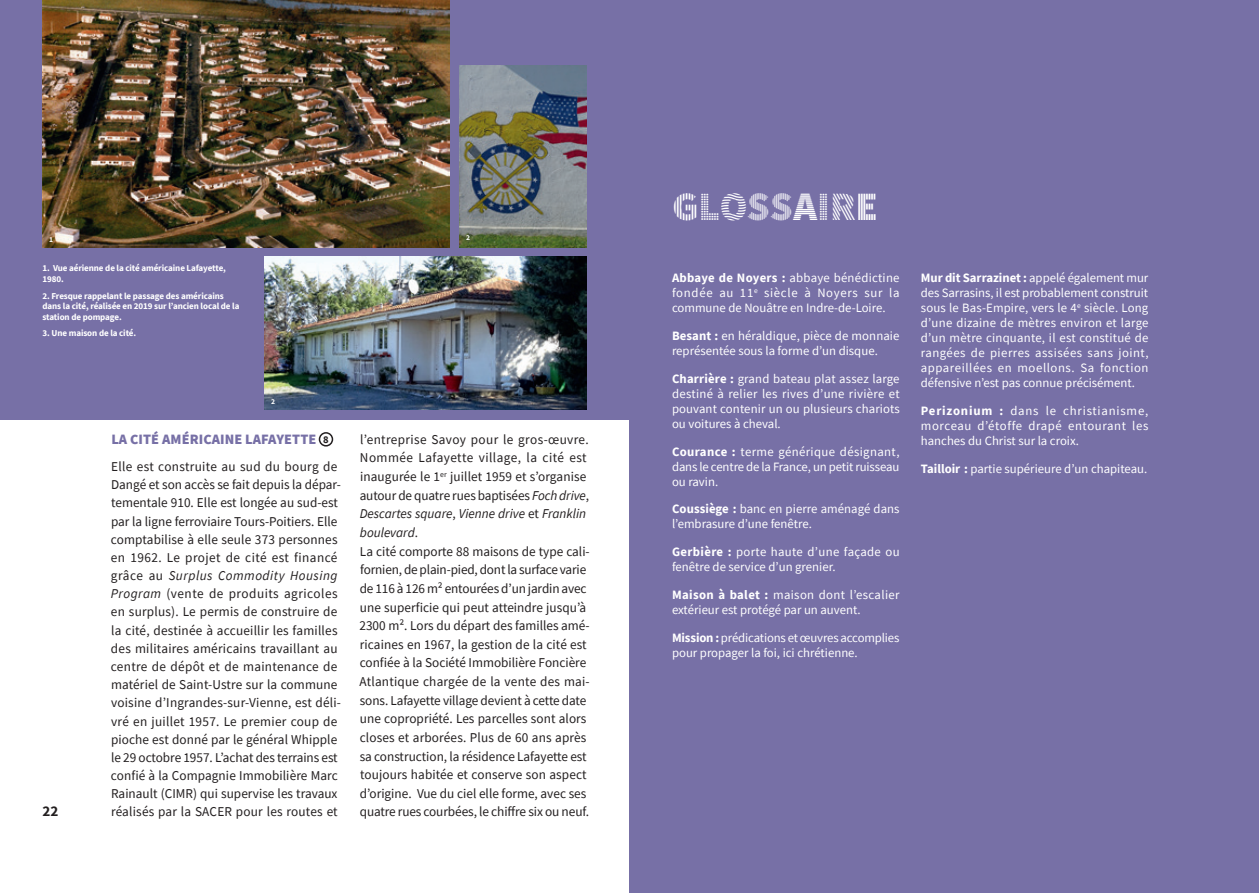
<style>
.page{position:relative;width:1259px;height:893px;background:#fff}
.page>*{position:absolute;margin:0;border:0;box-sizing:border-box;transform-origin:0 0}
.t1{font:900 40.5px "Source Sans Pro DISPLAYV2";color:#fff}
.t2{font:700 15px "Source Sans Pro";color:#231f20}
.t3{font:900 14.25px "Source Sans Pro";letter-spacing:.005em;color:#7770a6}
.t4{font:13.5px/18.6px "Source Sans Pro";letter-spacing:.005em;color:#231f20}
.t5{font:12.75px/15px "Source Sans Pro";color:#fff;text-align:justify}
.t6{font:700 10.5px "Source Sans Pro";color:#231f20}
.t7{font:700 9px/10.5px "Source Sans Pro";letter-spacing:-.01em;color:#fff}
.t8{font:700 7.5px "Source Sans Pro";color:#fff}
.s1{font-style:italic}
.s2{font-weight:700}
</style>
<div class="page">
<hr style="left:628px;top:0;width:1px;height:893px;background:#7770a6">
<div style="left:0;top:0;width:629px;height:420px;background:#7770a6"></div>
<img style="left:43px;top:0;width:407px;height:247px">
<div style="left:319px;top:432px;width:14px;height:15px;border:2px solid #231f20;border-radius:50%"></div>
<img style="left:265px;top:256px;width:322px;height:153px">
<img style="left:459px;top:66px;width:128px;height:181px">
<div style="left:629px;top:0;width:630px;height:893px;background:#7770a6"></div>
<p class="t8" style="left:49px;top:234px;width:5px">1</p>
<p class="t7" style="left:43px;top:263px;width:185px">1. Vue aérienne de la cité américaine Lafayette,<br>1980.</p>
<p class="t7" style="left:43px;top:290px;width:198px">2. Fresque rappelant le passage des américains dans la cité, réalisée en 2019 sur l’ancien local de la station de pompage.</p>
<p class="t7" style="left:43px;top:328px;width:95px">3. Une maison de la cité.</p>
<p class="t8" style="left:466px;top:233px;width:5px">2</p>
<p class="t2" style="left:43px;top:801px;width:17px">22</p>
<p class="t8" style="left:271px;top:396px;width:5px">2</p>
<p class="t3" style="left:111px;top:430px;width:206px">LA CITÉ AMÉRICAINE LAFAYETTE</p>
<p class="t4" style="left:111px;top:457px;width:232px;line-height:18.1px">Elle est construite au sud du bourg de Dangé et son accès se fait depuis la dépar&shy;tementale 910. Elle est longée au sud-est par la ligne ferroviaire Tours-Poitiers. Elle comptabilise à elle seule 373 personnes en 1962. Le projet de cité est financé grâce au <span class="s1">Surplus Commodity Housing Program</span> (vente de produits agricoles en surplus). Le permis de construire de la cité, destinée à accueillir les familles des militaires américains travaillant au centre de dépôt et de maintenance de matériel de Saint-Ustre sur la commune voisine d’Ingrandes-sur-Vienne, est déli&shy;vré en juillet 1957. Le premier coup de pioche est donné par le général Whipple le 29 octobre 1957. L’achat des terrains est confié à la Compagnie Immobilière Marc Rainault (CIMR) qui supervise les travaux réalisés par la SACER pour les routes et</p>
<p class="t6" style="left:323px;top:432px;width:7px">8</p>
<p class="t4" style="left:359px;top:430px;width:232px">l’entreprise Savoy pour le gros-œuvre.<br>Nommée Lafayette village, la cité est inaugurée le 1<sup>er</sup> juillet 1959 et s’organise autour de quatre rues baptisées <span class="s1">Foch drive</span>, <span class="s1">Descartes square</span>, <span class="s1">Vienne drive</span> et <span class="s1">Franklin boulevard</span>.<br>La cité comporte 88 maisons de type cali&shy;fornien, de plain-pied, dont la surface varie de 116 à 126 m² entourées d’un jardin avec une superficie qui peut atteindre jusqu’à 2300 m². Lors du départ des familles amé&shy;ricaines en 1967, la gestion de la cité est confiée à la Société Immobilière Foncière Atlantique chargée de la vente des mai&shy;sons. Lafayette village devient à cette date une copropriété. Les parcelles sont alors closes et arborées. Plus de 60 ans après sa construction, la résidence Lafayette est toujours habitée et conserve son aspect d’origine. Vue du ciel elle forme, avec ses quatre rues courbées, le chiffre six ou neuf.</p>
<h1 class="t1" style="left:672px;top:185px;width:208px">GLOSSAIRE</h1>
<p class="t5" style="left:672px;top:271px;width:229px"><span class="s2">Abbaye de Noyers :</span> abbaye bénédictine fondée au 11<sup>e</sup> siècle à Noyers sur la commune de Nouâtre en Indre-de-Loire.</p>
<p class="t5" style="left:672px;top:328px;width:229px"><span class="s2">Besant :</span> en héraldique, pièce de monnaie représentée sous la forme d’un disque.</p>
<p class="t5" style="left:672px;top:371px;width:229px"><span class="s2">Charrière :</span> grand bateau plat assez large destiné à relier les rives d’une rivière et pouvant contenir un ou plusieurs chariots ou voitures à cheval.</p>
<p class="t5" style="left:672px;top:444px;width:229px"><span class="s2">Courance :</span> terme générique désignant, dans le centre de la France, un petit ruisseau ou ravin.</p>
<p class="t5" style="left:672px;top:502px;width:229px"><span class="s2">Coussiège :</span> banc en pierre aménagé dans l’embrasure d’une fenêtre.</p>
<p class="t5" style="left:672px;top:544px;width:229px"><span class="s2">Gerbière :</span> porte haute d’une façade ou fenêtre de service d’un grenier.</p>
<p class="t5" style="left:672px;top:587px;width:229px"><span class="s2">Maison à balet :</span> maison dont l’escalier extérieur est protégé par un auvent.</p>
<p class="t5" style="left:672px;top:630px;width:229px"><span class="s2">Mission:</span> prédications et œuvres accomplies pour propager la foi, ici chrétienne.</p>
<p class="t5" style="left:921px;top:270px;width:229px"><span class="s2">Mur dit Sarrazinet :</span> appelé également mur des Sarrasins, il est probablement construit sous le Bas-Empire, vers le 4<sup>e</sup> siècle. Long d’une dizaine de mètres environ et large d’un mètre cinquante, il est constitué de rangées de pierres assisées sans joint, appareillées en moellons. Sa fonction défensive n’est pas connue précisément.</p>
<p class="t5" style="left:921px;top:403px;width:229px"><span class="s2">Perizonium :</span> dans le christianisme, morceau d’étoffe drapé entourant les hanches du Christ sur la croix.</p>
<p class="t5" style="left:921px;top:461px;width:228px"><span class="s2">Tailloir :</span> partie supérieure d’un chapiteau.</p>
</div>
